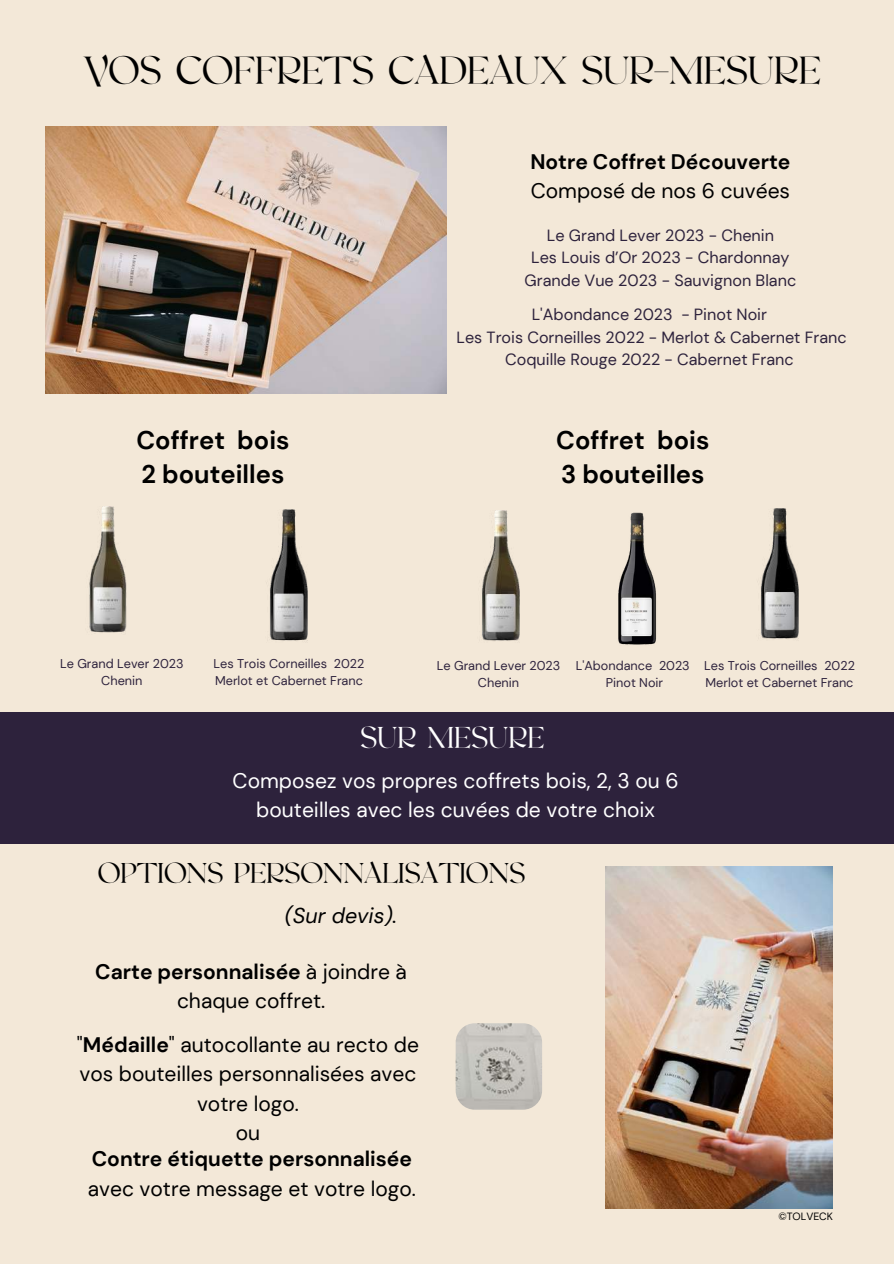
<style>
.page{position:relative;width:894px;height:1264px;background:#fff}
.page>*{position:absolute;margin:0;border:0;box-sizing:border-box;transform-origin:0 0}
.t1{font:39px "Valky";color:#000}
.t2{font:30px "Valky";color:#fff}
.t3{font:28.5px "Valky";color:#000}
.t4{font:700 25.5px/34.8px "DM Sans";color:#000}
.t5{font:italic 21.3px "DM Sans";color:#000}
.t6{font:21px/29.2px "DM Sans";color:#000;text-align:center}
.t7{font:21px/29.2px "DM Sans";color:#fff;text-align:center}
.t8{font:700 21px "DM Sans";color:#000}
.t9{font:16.2px/22.5px "DM Sans";color:#2d223c;text-align:center}
.t10{font:12.75px/17px "DM Sans";color:#2d223c;text-align:center}
.t11{font:10.5px "DM Sans";color:#000}
.s1{font-weight:700}
</style>
<div class="page">
<div style="left:0;top:0;width:893px;height:1263px;background:#f3e8d8"></div>
<img style="left:46px;top:126px;width:400px;height:267px">
<img style="left:482px;top:510px;width:38px;height:131px">
<img style="left:761px;top:508px;width:38px;height:131px">
<img style="left:618px;top:512px;width:39px;height:133px">
<img style="left:89px;top:506px;width:38px;height:127px">
<img style="left:270px;top:509px;width:38px;height:132px">
<img style="left:605px;top:866px;width:227px;height:342px">
<div style="left:0;top:712px;width:893px;height:131px;background:#2d223c"></div>
<img style="left:455px;top:1023px;width:87px;height:86px;border-radius:19px">
<h1 class="t1" style="left:84px;top:50px;width:738px">VOS COFFRETS CADEAUX SUR-MESURE</h1>
<h3 class="t4" style="left:136px;top:422px;width:155px">Coffret bois<br>2 bouteilles</h3>
<p class="t10" style="left:60px;top:655px;width:125px">Le Grand Lever 2023<br>Chenin</p>
<p class="t10" style="left:213px;top:655px;width:152px;text-align:left">Les Trois Corneilles 2022<br>Merlot et Cabernet Franc</p>
<p class="t8" style="left:530px;top:148px;width:261px">Notre Coffret Découverte</p>
<p class="t6" style="left:530px;top:176px;width:261px">Composé de nos 6 cuvées</p>
<p class="t9" style="left:524px;top:224px;width:273px">Le Grand Lever 2023 - Chenin<br>Les Louis d’Or 2023 - Chardonnay<br>Grande Vue 2023 - Sauvignon Blanc</p>
<p class="t9" style="left:456px;top:303px;width:391px">L'Abondance 2023 - Pinot Noir<br>Les Trois Corneilles 2022 - Merlot &amp; Cabernet Franc<br>Coquille Rouge 2022 - Cabernet Franc</p>
<h3 class="t4" style="left:556px;top:422px;width:155px">Coffret bois<br>3 bouteilles</h3>
<p class="t10" style="left:575px;top:657px;width:115px">L'Abondance 2023<br>Pinot Noir</p>
<p class="t10" style="left:436px;top:657px;width:125px">Le Grand Lever 2023<br>Chenin</p>
<p class="t10" style="left:704px;top:657px;width:152px;text-align:left">Les Trois Corneilles 2022<br>Merlot et Cabernet Franc</p>
<h2 class="t2" style="left:360px;top:721px;width:185px">SUR MESURE</h2>
<p class="t7" style="left:232px;top:766px;width:447px">Composez vos propres coffrets bois, 2, 3 ou 6 bouteilles avec les cuvées de votre choix</p>
<h3 class="t3" style="left:98px;top:857px;width:429px">OPTIONS PERSONNALISATIONS</h3>
<h3 class="t5" style="left:285px;top:902px;width:113px">(Sur devis).</h3>
<p class="t6" style="left:95px;top:956px;width:313px"><span class="s1">Carte personnalisée</span> à joindre à chaque coffret.</p>
<p class="t6" style="left:77px;top:1030px;width:343px">"<span class="s1">Médaille</span>" autocollante au recto de vos bouteilles personnalisées avec votre logo.<br>ou</p>
<p class="t8" style="left:92px;top:1145px;width:321px">Contre étiquette personnalisée</p>
<p class="t6" style="left:88px;top:1173px;width:329px">avec votre message et votre logo.</p>
<p class="t11" style="left:778px;top:1208px;width:56px">©TOLVECK</p>
</div>
